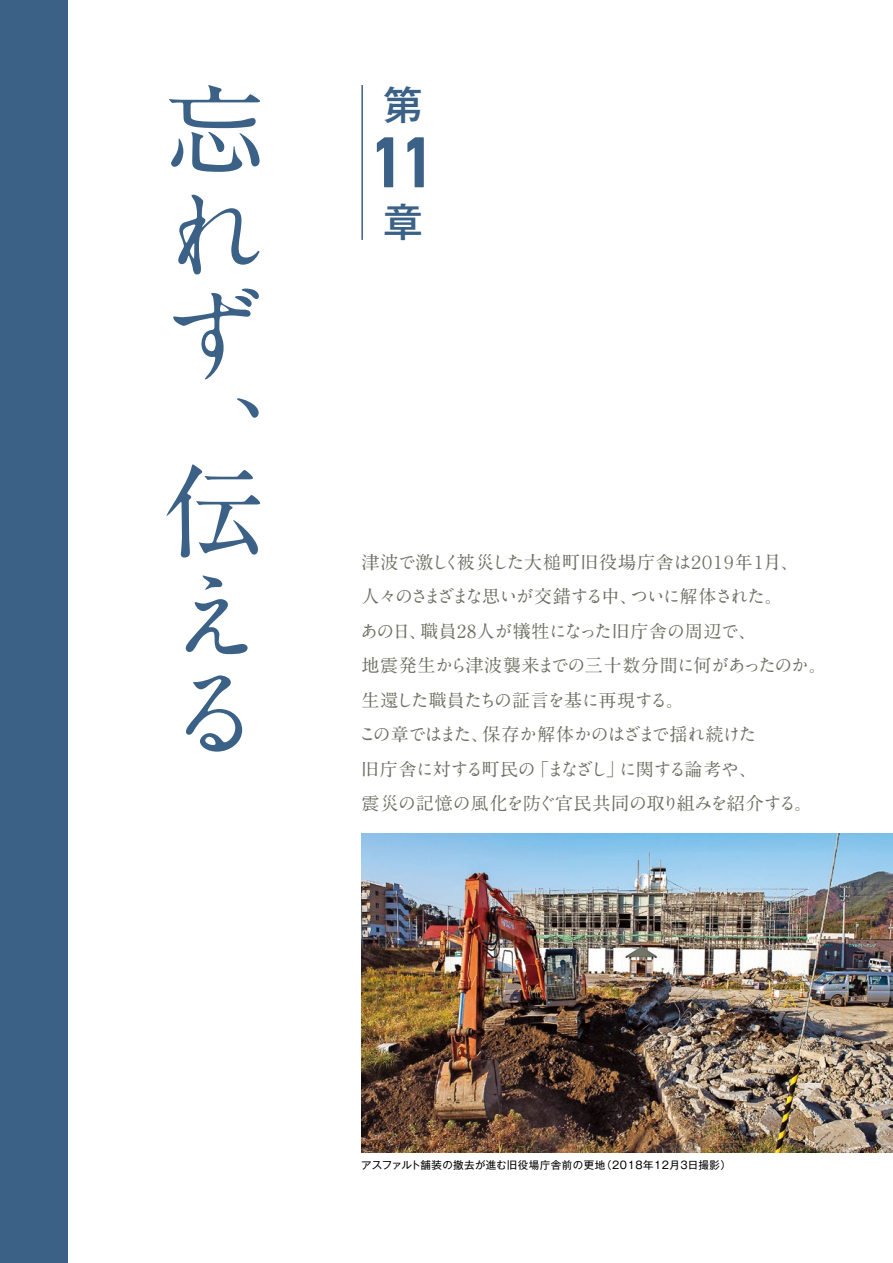
<style>
.page{position:relative;width:893px;height:1263px;background:#fff}
.page>*{position:absolute;margin:0;border:0;box-sizing:border-box;transform-origin:0 0}
.t1{font:700 100.5px/102px "A1 Mincho Std";color:#3b6186}
.t2{font:700 condensed 73.5px "DIN Next LT Pro";color:#3b6186}
.t3{font:500 39.75px "Gothic MB101 Pr 6 N";color:#3b6186}
.t4{font:700 18px/34.5px "A1 Mincho Std";letter-spacing:-.03em;color:#6e7063}
.t5{font:700 18px/34.5px "A1 Mincho Std";letter-spacing:-.01em;color:#6e7063}
.t6{font:700 18px "A1 Mincho Std";letter-spacing:-.05em;color:#6e7063}
.t7{font:700 18px "A1 Mincho Std";letter-spacing:-.135em;color:#6e7063}
.t8{font:10.5px "Gothic MB101 Pr 6 N";letter-spacing:.04em;color:#000}
</style>
<div class="page">
<div style="left:0;top:0;width:68px;height:1263px;background:#3b6186"></div>
<img style="left:361px;top:833px;width:532px;height:319px">
<hr style="left:361px;top:85px;width:2px;height:155px;background:#3b6186">
<h1 class="t1" style="left:164px;top:67px;width:97px;text-align:justify">忘れず</h1>
<h1 class="t1" style="left:164px;top:378px;width:96px">、</h1>
<h1 class="t1" style="left:164px;top:446px;width:97px;line-height:104.9px">伝え</h1>
<h1 class="t1" style="left:164px;top:648px;width:79px">る</h1>
<h3 class="t3" style="left:383px;top:72px;width:39px">第</h3>
<h2 class="t2" style="left:372px;top:121px;width:63px">11</h2>
<h3 class="t3" style="left:383px;top:189px;width:39px">章</h3>
<p class="t4" style="left:630px;top:542px;width:154px;text-indent:-269px">津波で激しく被災した大槌町旧役場庁舎は<br>ついに解体された。</p>
<p class="t4" style="left:735px;top:542px;width:19px">年</p>
<p class="t4" style="left:763px;top:542px;width:37px">月、</p>
<p class="t4" style="left:687px;top:542px;width:52px">２０１９</p>
<p class="t4" style="left:750px;top:542px;width:19px">１</p>
<p class="t4" style="left:421px;top:577px;width:337px;text-indent:-59px">人々のさまざまな思いが交錯する中、<br>職員28人が犠牲になった旧庁舎の周辺で、</p>
<p class="t4" style="left:360px;top:611px;width:69px">あの日、</p>
<p class="t4" style="left:361px;top:646px;width:467px">地震発生から津波襲来までの三十数分間に何があったのか。</p>
<p class="t6" style="left:361px;top:685px;width:324px">生還した職員たちの証言を基に再現する。</p>
<p class="t4" style="left:483px;top:715px;width:276px">保存か解体かのはざまで揺れ続けた</p>
<p class="t7" style="left:358px;top:720px;width:132px">この章ではまた、</p>
<p class="t4" style="left:531px;top:749px;width:95px">「まなざし」</p>
<p class="t5" style="left:361px;top:749px;width:453px">旧庁舎に対する町民の<br>震災の記憶の風化を防ぐ官民共同の取り組みを紹介する。</p>
<p class="t4" style="left:619px;top:749px;width:140px">に関する論考や、</p>
<p class="t8" style="left:601px;top:1156px;width:131px">（2018年12月3日撮影(</p>
<p class="t8" style="left:361px;top:1156px;width:246px">アスファルト舗装の撤去が進む旧役場庁舎前の更地</p>
</div>
